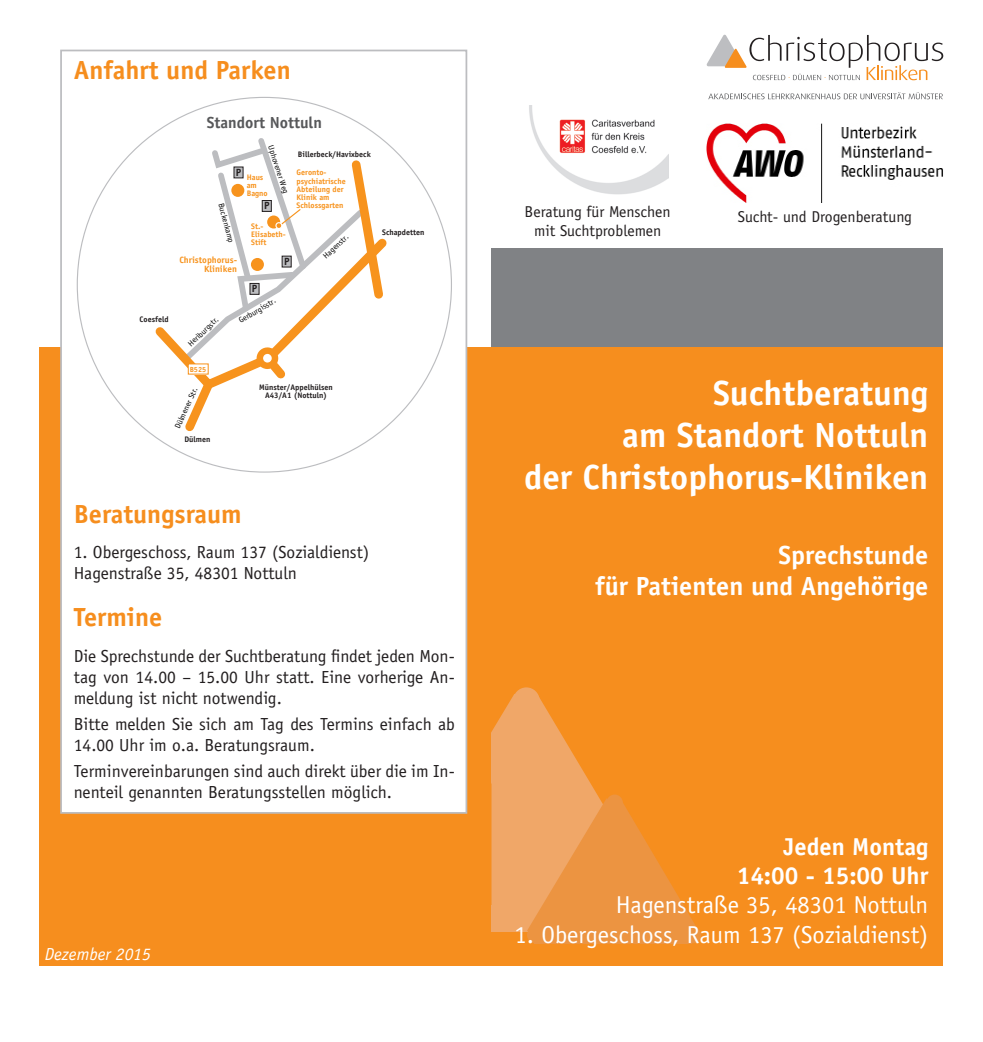
<style>
.page{position:relative;width:983px;height:1042px;background:#fff}
.page>*{position:absolute;margin:0;border:0;box-sizing:border-box;transform-origin:0 0}
.Titel_Head2{font:700 35px/42px "Officina Sans";color:#fff;text-align:right}
.Titel_Head3{font:700 26.25px "Officina Sans";color:#fff}
.Body_Head1{font:700 26.25px "Officina Sans";color:#f68e1e}
.Titel_Head3-2{font:24.5px/29.4px "Officina Sans";color:#fff;text-align:right}
.Body_Text{font:17.5px/21px "Officina Sans";color:#231f20}
.Body_Text-2{font:italic 17.5px "Officina Sans";color:#fff}
.t1{font:700 16.1px "Officina Sans";color:#57585a}
.Titel_Head3-3{font:15.75px/18.9px "Officina Sans";color:#231f20;text-align:center}
.t2{font:700 10.5px "Officina Sans";color:#231f20}
.t3{font:700 9.1px/9.1px "Officina Sans";color:#f7931d;text-align:right}
.t4{font:700 8.05px/8px "Officina Sans";color:#f7931d}
.t5{font:700 8.05px/8px "Officina Sans";color:#231f20;text-align:center}
.t6{font:8.05px "Officina Sans";color:#000001}
.t7{font:700 7.35px "Officina Sans";color:#f7931d}
.s1{font-weight:700}
</style>
<div class="page">
<div style="left:491px;top:248px;width:452px;height:99px;background:#808285"></div>
<div style="left:40px;top:347px;width:903px;height:619px;background:#f68e1e"></div>
<svg style="left:706px;top:35px;width:237px;height:45px"></svg>
<svg style="left:708px;top:92px;width:234px;height:7px"></svg>
<img style="left:706px;top:124px;width:237px;height:79px">
<img style="left:529px;top:105px;width:139px;height:90px">
<div style="left:60px;top:50px;width:407px;height:764px;background:#fff;border:2px solid #bcbdc0"></div>
<div style="left:513px;top:687px;width:26px;height:27px;background:#f0a768;border-radius:50%"></div>
<div style="left:534px;top:927px;width:158px;height:16px;background:#ec9441"></div>
<div style="left:684px;top:927px;width:16px;height:16px;background:#ec9441;border-radius:50%"></div>
<svg style="left:491px;top:695px;width:207px;height:237px"></svg>
<div style="left:527px;top:927px;width:16px;height:16px;background:#ec9441;border-radius:50%"></div>
<div style="left:606px;top:794px;width:16px;height:17px;background:#ec9441;border-radius:50%"></div>
<svg style="left:148px;top:134px;width:246px;height:304px"></svg>
<p class="Body_Head1" style="left:74px;top:54px;width:218px">Anfahrt und Parken</p>
<p class="t1" style="left:207px;top:113px;width:117px">Standort Nottuln</p>
<p class="t6" style="left:275px;top:144px;width:52px;rotate:72deg">Uphovener Weg</p>
<p class="t5" style="left:298px;top:150px;width:74px">Billerbeck/Havixbeck</p>
<p class="t2" style="left:236px;top:166px;width:7px">P</p>
<p class="t4" style="left:296px;top:169px;width:51px">Geronto&shy;psychiatrische<br>Abteilung der<br>Klinik am<br>Schlossgarten</p>
<p class="t4" style="left:247px;top:173px;width:22px">Haus am<br>Bagno</p>
<p class="t2" style="left:264px;top:199px;width:7px">P</p>
<p class="t6" style="left:225px;top:202px;width:42px;rotate:75deg">Buckenkamp</p>
<p class="t4" style="left:251px;top:222px;width:36px">St.-<br>Elisabeth-<br>Stift</p>
<p class="t6" style="left:321px;top:253px;width:33px;rotate:-43deg">Hagenstr.</p>
<p class="t3" style="left:179px;top:255px;width:59px">Christophorus-<br>Kliniken</p>
<p class="t2" style="left:284px;top:255px;width:7px">P</p>
<p class="t5" style="left:140px;top:315px;width:31px">Coesfeld</p>
<p class="t6" style="left:186px;top:341px;width:40px;rotate:-43deg">Heriburgstr.</p>
<p class="t7" style="left:190px;top:365px;width:18px">B525</p>
<p class="t6" style="left:173px;top:426px;width:46px;rotate:-66deg">Dülmener Str.</p>
<p class="t5" style="left:184px;top:435px;width:27px">Dülmen</p>
<p class="t2" style="left:252px;top:282px;width:7px">P</p>
<p class="t6" style="left:237px;top:317px;width:43px;rotate:-31deg">Gerburgisstr.</p>
<p class="t5" style="left:259px;top:383px;width:75px">Münster/Appelhülsen<br>A43/A1 (Nottuln)</p>
<p class="t5" style="left:382px;top:228px;width:44px">Schapdetten</p>
<p class="Body_Head1" style="left:74px;top:497px;width:169px">Beratungsraum</p>
<p class="Body_Text" style="left:74px;top:542px;width:297px">1. Obergeschoss, Raum 137 (Sozialdienst)</p>
<p class="Body_Text" style="left:74px;top:563px;width:225px">Hagenstraße 35, 48301 Nottuln</p>
<p class="Body_Head1" style="left:74px;top:600px;width:90px">Termine</p>
<p class="Body_Text" style="left:74px;top:645px;width:382px;text-align:justify">Die Sprechstunde der Suchtberatung findet jeden Mon&shy;tag von 14.00 – 15.00 Uhr statt. Eine vorherige An&shy;meldung ist nicht notwendig.</p>
<p class="Body_Text" style="left:74px;top:713px;width:382px">Bitte melden Sie sich am Tag des Termins einfach ab<br>14.00 Uhr im o.a. Beratungsraum.</p>
<p class="Body_Text" style="left:74px;top:760px;width:382px">Terminvereinbarungen sind auch direkt über die im In&shy;nenteil genannten Beratungsstellen möglich.</p>
<p class="Body_Text-2" style="left:45px;top:943px;width:108px">Dezember 2015</p>
<p class="Titel_Head3-3" style="left:524px;top:202px;width:147px">Beratung für Menschen mit Suchtproblemen</p>
<p class="Titel_Head3-3" style="left:737px;top:207px;width:176px">Sucht- und Drogenberatung</p>
<p class="Titel_Head2" style="left:524px;top:371px;width:405px">Suchtberatung<br>am Standort Nottuln<br>der Christophorus-Kliniken</p>
<p class="Titel_Head3" style="left:778px;top:538px;width:151px">Sprechstunde</p>
<p class="Titel_Head3" style="left:595px;top:570px;width:335px">für Patienten und Angehörige</p>
<p class="Titel_Head3-2" style="left:615px;top:831px;width:314px"><span class="s1">Jeden Montag<br>14:00 - 15:00 Uhr<br></span>Hagenstraße 35, 48301 Nottuln</p>
<p class="Titel_Head3-2" style="left:514px;top:920px;width:415px">1. Obergeschoss, Raum 137 (Sozialdienst)</p>
</div>
